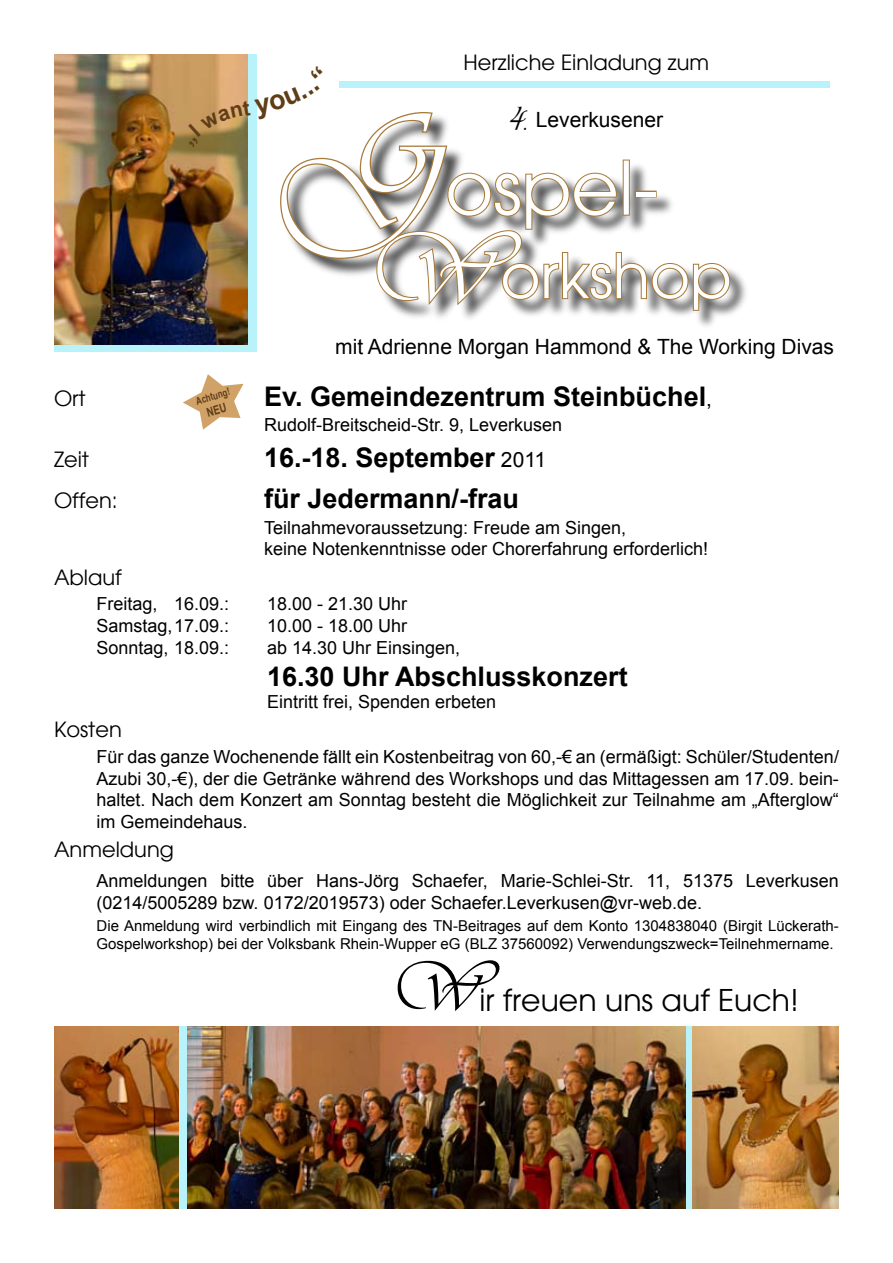
<style>
.page{position:relative;width:893px;height:1263px;background:#fff}
.page>*{position:absolute;margin:0;border:0;box-sizing:border-box;transform-origin:0 0}
.t1{font:73.05px "Avant Garde";color:#fff}
.t2{font:72px "Vivaldii";color:#000}
.t3{font:60.9px "Avant Garde";color:#fff}
.t4{font:30px "Avant Garde";color:#000}
.t5{font:700 27px "Arial";color:#000}
.t6{font:21px "Avant Garde";color:#000}
.t7{font:21px "Arial";color:#000}
.t8{font:18px/21.6px "Arial";color:#000}
.t9{font:15px/18px "Arial";color:#000}
.t10{font:700 10.35px "Arial";color:#5f3d17;scale:.77 1}
.s1{font-family:"Vivaldii";font-size:36px}
.s2{font-family:"Vivaldii";font-size:152.25px}
.s3{font-family:"Vivaldii";font-size:101.55px}
.s4{font-weight:400;font-size:21px}
</style>
<div class="page">
<div style="left:340px;top:81px;width:490px;height:7px;background:#b8f3fb"></div>
<div style="left:54px;top:54px;width:203px;height:298px;background:#b8f3fb"></div>
<div style="left:54px;top:1026px;width:785px;height:183px;background:#b8f3fb"></div>
<img style="left:187px;top:1027px;width:498px;height:182px">
<img style="left:693px;top:1027px;width:146px;height:182px">
<img style="left:54px;top:54px;width:193px;height:290px">
<div style="left:281px;top:113px;width:469px;height:217px;background:#000;opacity:.75"></div>
<img style="left:54px;top:1026px;width:125px;height:183px">
<svg style="left:189px;top:86px;width:542px;height:226px"></svg>
<svg style="left:183px;top:374px;width:61px;height:56px"></svg>
<p class="t6" style="left:463px;top:50px;width:247px">Herzliche Einladung zum</p>
<p class="t7" style="left:509px;top:105px;width:156px"><span class="s1">4.</span> Leverkusener</p>
<h1 class="t1" style="left:279px;top:144px;width:381px"><span class="s2">G</span>ospel-</h1>
<h3 class="t3" style="left:367px;top:240px;width:366px"><span class="s3">W</span>orkshop</h3>
<p class="t7" style="left:335px;top:333px;width:500px">mit Adrienne Morgan Hammond &amp; The Working Divas</p>
<p class="t6" style="left:54px;top:385px;width:33px">Ort</p>
<h3 class="t5" style="left:264px;top:378px;width:449px">Ev. Gemeindezentrum Steinbüchel<span class="s4">,</span></h3>
<p class="t8" style="left:264px;top:414px;width:300px">Rudolf-Breitscheid-Str. 9, Leverkusen</p>
<p class="t6" style="left:54px;top:447px;width:37px">Zeit</p>
<h3 class="t5" style="left:264px;top:440px;width:284px">16.-18. September <span class="s4">2011</span></h3>
<p class="t6" style="left:54px;top:488px;width:65px">Offen:</p>
<h3 class="t5" style="left:264px;top:481px;width:257px">für Jedermann/-frau</h3>
<p class="t8" style="left:264px;top:517px;width:446px">Teilnahmevoraussetzung: Freude am Singen,<br>keine Notenkenntnisse oder Chorerfahrung erforderlich!</p>
<p class="t6" style="left:54px;top:564px;width:69px">Ablauf</p>
<p class="t8" style="left:97px;top:593px;width:134px">Freitag, 16.09.:</p>
<p class="t8" style="left:267px;top:593px;width:142px">18.00 - 21.30 Uhr</p>
<p class="t8" style="left:97px;top:615px;width:134px">Samstag,17.09.:</p>
<p class="t8" style="left:267px;top:615px;width:142px">10.00 - 18.00 Uhr</p>
<p class="t8" style="left:97px;top:637px;width:134px">Sonntag, 18.09.:</p>
<p class="t8" style="left:267px;top:637px;width:195px">ab 14.30 Uhr Einsingen,</p>
<h3 class="t5" style="left:267px;top:659px;width:362px">16.30 Uhr Abschlusskonzert</h3>
<p class="t8" style="left:267px;top:691px;width:231px">Eintritt frei, Spenden erbeten</p>
<p class="t6" style="left:54px;top:717px;width:69px">Kosten</p>
<p class="t8" style="left:97px;top:746px;width:744px;text-align:justify">Für das ganze Wochenende fällt ein Kostenbeitrag von 60,-€ an (ermäßigt: Schüler/Studenten/ Azubi 30,-€), der die Getränke während des Workshops und das Mittagessen am 17.09. bein&shy;haltet. Nach dem Konzert am Sonntag besteht die Möglichkeit zur Teilnahme am „Afterglow“ im Gemeindehaus.</p>
<p class="t6" style="left:54px;top:837px;width:121px">Anmeldung</p>
<p class="t8" style="left:97px;top:870px;width:744px">Anmeldungen bitte über Hans-Jörg Schaefer, Marie-Schlei-Str. 11, 51375 Leverkusen (0214/5005289 bzw. 0172/2019573) oder Schaefer.Leverkusen@vr-web.de.</p>
<p class="t9" style="left:97px;top:917px;width:744px">Die Anmeldung wird verbindlich mit Eingang des TN-Beitrages auf dem Konto 1304838040 (Birgit Lückerath-<br>Gospelworkshop) bei der Volksbank Rhein-Wupper eG (BLZ 37560092) Verwendungszweck=Teilnehmername.</p>
<p class="t10" style="left:194px;top:395px;width:47px;rotate:-17deg">Achtung!</p>
<h2 class="t2" style="left:390px;top:944px;width:100px">W</h2>
<h3 class="t4" style="left:479px;top:982px;width:321px">ir freuen uns auf Euch!</h3>
</div>
